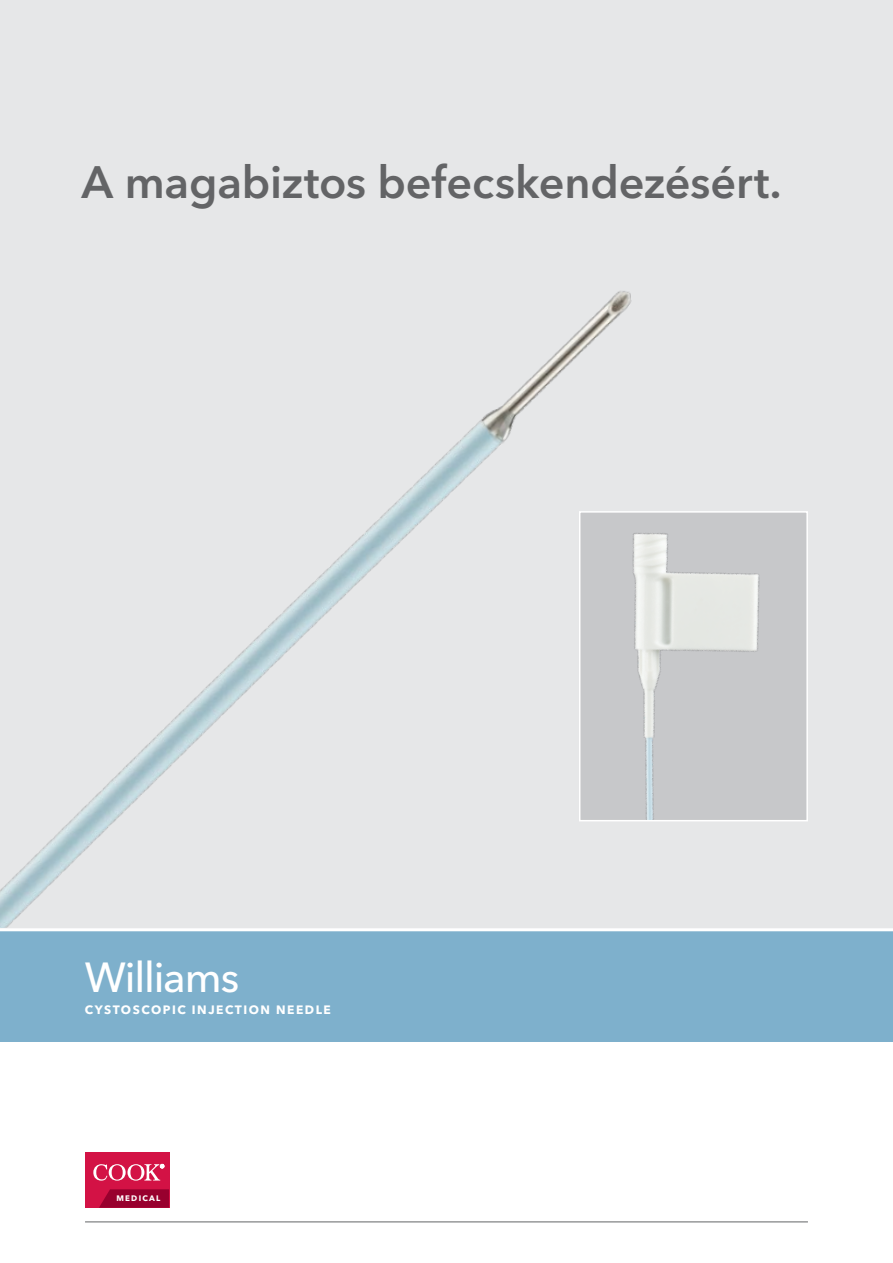
<style>
.page{position:relative;width:893px;height:1263px;background:#fff}
.page>*{position:absolute;margin:0;border:0;box-sizing:border-box;transform-origin:0 0}
.t1{font:600 45px "Avenir Next LT Pro";letter-spacing:-.005em;color:#636466}
.t2{font:500 41.7px "Avenir Next LT Pro";letter-spacing:-.03em;color:#fff}
.t3{font:700 12px "Avenir Next LT Pro";letter-spacing:.13em;color:#fff}
.t4{font:700 7.95px "Avenir Next LT Pro";letter-spacing:.155em;color:#fff}
</style>
<div class="page">
<hr style="left:85px;top:1221px;width:723px;height:1px;background:#636466">
<div style="left:85px;top:1152px;width:84px;height:56px;background:#d31245"></div>
<svg style="left:99px;top:1189px;width:70px;height:19px"></svg>
<svg style="left:93px;top:1164px;width:71px;height:16px"></svg>
<div style="left:0;top:0;width:893px;height:928px;background:#e6e7e8"></div>
<div style="left:0;top:931px;width:893px;height:111px;background:#7eb0cc"></div>
<img style="left:0;top:291px;width:807px;height:637px">
<img style="left:582px;top:514px;width:223px;height:304px">
<div style="left:579px;top:511px;width:229px;height:310px;border:2px solid #fff"></div>
<p class="t1" style="left:82px;top:155px;width:701px">A magabiztos befecskendezésért.</p>
<p class="t2" style="left:85px;top:952px;width:156px">Williams</p>
<p class="t3" style="left:85px;top:1003px;width:247px">CYSTOSCOPIC INJECTION NEEDLE</p>
<p class="t4" style="left:116px;top:1193px;width:45px">MEDICAL</p>
</div>
